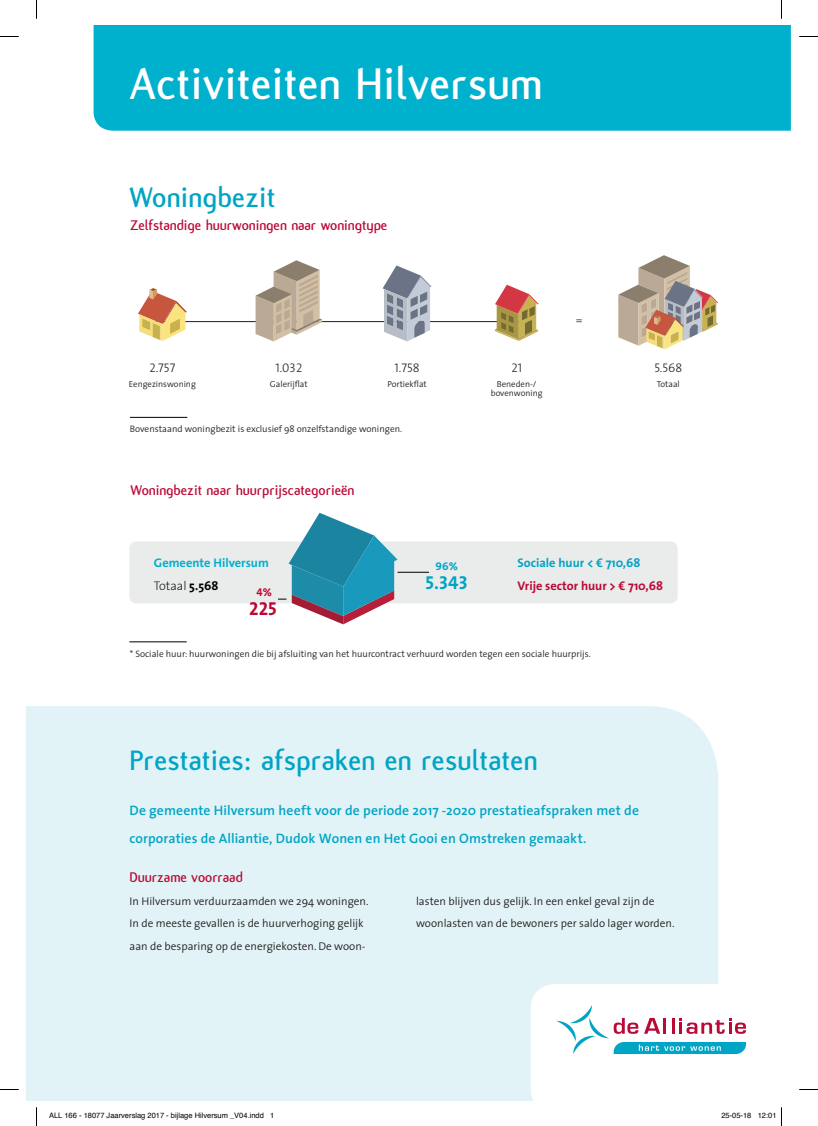
<style>
.page{position:relative;width:818px;height:1126px;background:#fff}
.page>*{position:absolute;margin:0;border:0;box-sizing:border-box;transform-origin:0 0}
.t1{font:700 47.5px "Flux";letter-spacing:.01em;color:#fff}
.t2{font:700 30px "Flux";letter-spacing:.01em;color:#00a4c4}
.t3{font:18.75px "The Sans Bold Caps";color:#00a4c4}
.t4{font:18.75px "The Sans Bold Caps";color:#ba0934}
.t5{font:700 15px "Flux";color:#ba0934}
.t6{font:600 13.75px/28.1px "The Sans";letter-spacing:.005em;color:#00a4c4}
.t7{font:700 12.5px/22.5px "The Sans";color:#00b1cd}
.t8{font:12.5px "The Sans Light Caps";color:#231f20}
.t9{font:700 12.5px "The Sans";color:#ba0934}
.t10{font:700 12.5px "The Sans";color:#00a4c4}
.t11{font:300 11.25px/22.5px "The Sans";color:#231f20}
.t12{font:11.25px "The Sans Bold Caps";color:#00a4c4}
.t13{font:11.25px "The Sans Bold Caps";color:#ba0934}
.t14{font:300 9.38px "The Sans";color:#231f20}
.t15{font:300 8.75px/8.8px "The Sans";color:#231f20;text-align:center}
.t16{font:7.5px "Helvetica";color:#000}
.s1{font-weight:200;color:#000}
.s2{color:#000}
</style>
<div class="page">
<div style="left:26px;top:706px;width:691px;height:393px;background:#e1f3f7"></div>
<hr style="left:155px;top:321px;width:373px;height:1px;background:#231f20">
<svg style="left:618px;top:255px;width:99px;height:94px"></svg>
<div style="left:93px;top:26px;width:697px;height:105px;background:#00b1cd"></div>
<svg style="left:138px;top:288px;width:49px;height:53px"></svg>
<svg style="left:255px;top:260px;width:67px;height:81px"></svg>
<svg style="left:382px;top:265px;width:49px;height:76px"></svg>
<svg style="left:494px;top:285px;width:44px;height:56px"></svg>
<hr style="left:130px;top:417px;width:57px;height:1px;background:#000">
<svg style="left:530px;top:983px;width:216px;height:116px"></svg>
<div style="left:129px;top:541px;width:548px;height:62px;background:#e5e6e6;border-radius:7px"></div>
<hr style="left:129px;top:641px;width:57px;height:1px;background:#000">
<hr style="left:397px;top:572px;width:31px;height:1px;background:#000">
<svg style="left:278px;top:512px;width:119px;height:112px"></svg>
<svg style="left:0;top:36px;width:19px;height:1px"></svg>
<svg style="left:799px;top:36px;width:18px;height:1px"></svg>
<svg style="left:0;top:1089px;width:19px;height:1px"></svg>
<svg style="left:799px;top:1089px;width:18px;height:1px"></svg>
<svg style="left:36px;top:0;width:1px;height:19px"></svg>
<svg style="left:36px;top:1107px;width:1px;height:18px"></svg>
<h1 class="t1" style="left:129px;top:57px;width:414px">Activiteiten Hilversum</h1>
<h2 class="t2" style="left:129px;top:181px;width:147px">Woningbezit</h2>
<h3 class="t5" style="left:130px;top:216px;width:259px">Zelfstandige huurwoningen naar woningtype</h3>
<p class="t8" style="left:149px;top:357px;width:27px">2.757</p>
<p class="t8" style="left:275px;top:357px;width:28px">1.032</p>
<p class="t8" style="left:394px;top:357px;width:27px">1.758</p>
<p class="t8" style="left:511px;top:357px;width:12px">21</p>
<p class="t8" style="left:575px;top:309px;width:9px">=</p>
<p class="t8" style="left:654px;top:357px;width:29px">5.568</p>
<p class="t15" style="left:129px;top:379px;width:68px">Eengezinswoning</p>
<p class="t15" style="left:270px;top:379px;width:39px">Galerijflat</p>
<p class="t15" style="left:387px;top:379px;width:41px">Portiekflat</p>
<p class="t15" style="left:656px;top:379px;width:25px">Totaal</p>
<p class="t15" style="left:490px;top:379px;width:53px">Beneden-/ bovenwoning</p>
<p class="t14" style="left:130px;top:421px;width:273px">Bovenstaand woningbezit is exclusief 98 onzelfstandige woningen.</p>
<h3 class="t5" style="left:130px;top:481px;width:225px">Woningbezit naar huurprijscategorieën</h3>
<p class="t7" style="left:154px;top:551px;width:116px">Gemeente Hilversum<br><span class="s1">Totaal</span> <span class="s2">5.568</span></p>
<p class="t10" style="left:517px;top:552px;width:124px">Sociale huur &lt; € 710,68</p>
<p class="t12" style="left:435px;top:556px;width:24px">96%</p>
<h3 class="t3" style="left:425px;top:567px;width:44px">5.343</h3>
<p class="t9" style="left:517px;top:575px;width:147px">Vrije sector huur &gt; € 710,68</p>
<p class="t13" style="left:256px;top:583px;width:17px">4%</p>
<h3 class="t4" style="left:249px;top:593px;width:29px">225</h3>
<p class="t14" style="left:130px;top:646px;width:462px">* Sociale huur: huurwoningen die bij afsluiting van het huurcontract verhuurd worden tegen een sociale huurprijs.</p>
<h2 class="t2" style="left:129px;top:743px;width:409px">Prestaties: afspraken en resultaten</h2>
<p class="t6" style="left:129px;top:795px;width:510px">De gemeente Hilversum heeft voor de periode 2017 -2020 prestatieafspraken met de corporaties de Alliantie, Dudok Wonen en Het Gooi en Omstreken gemaakt.</p>
<h3 class="t5" style="left:129px;top:869px;width:115px">Duurzame voorraad</h3>
<p class="t11" style="left:129px;top:889px;width:240px">In Hilversum verduurzaamden we 294 woningen.<br>In de meeste gevallen is de huurverhoging gelijk aan de besparing op de energiekosten. De woon-</p>
<p class="t11" style="left:416px;top:889px;width:260px">lasten blijven dus gelijk. In een enkel geval zijn de woonlasten van de bewoners per saldo lager worden.</p>
<p class="t16" style="left:49px;top:1109px;width:227px">ALL 166 - 18077 Jaarverslag 2017 - bijlage Hilversum _V04.indd 1</p>
<p class="t16" style="left:721px;top:1109px;width:57px">25-05-18 12:01</p>
</div>
